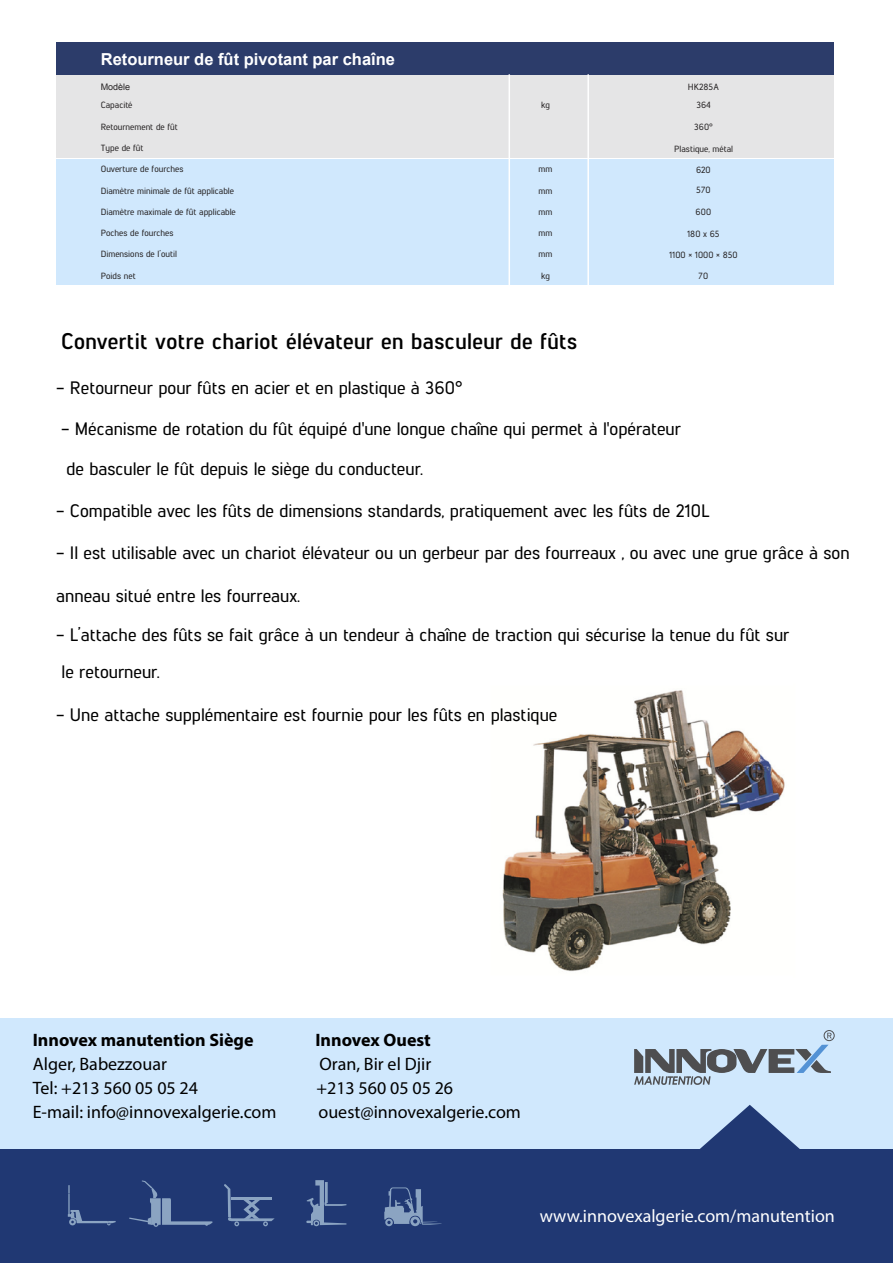
<style>
.page{position:relative;width:893px;height:1263px;background:#fff}
.page>*{position:absolute;margin:0;border:0;box-sizing:border-box;transform-origin:0 0}
.t1{font:700 22.5px "Lintel";letter-spacing:.02em;color:#000}
.t2{font:500 18px/36.6px "Lintel";color:#000}
.t3{font:18px "Myriad Pro";color:#000}
.t4{font:700 18px "Myriad Pro";color:#000}
.t5{font:18px "Myriad Pro";color:#fff}
.t6{font:700 16.5px "Arial";color:#fff}
.t7{font:500 9px "Lintel";color:#272425}
.t8{font:9px "Arial";color:#272425}
</style>
<div class="page">
<img style="left:502px;top:690px;width:283px;height:281px">
<div style="left:56px;top:54px;width:778px;height:103px;background:#e5e5e6"></div>
<div style="left:56px;top:42px;width:778px;height:32px;background:#2c3c6a"></div>
<div style="left:56px;top:159px;width:778px;height:126px;background:#d0e8fd"></div>
<hr style="left:587px;top:74px;width:2px;height:211px;background:#fff">
<hr style="left:508px;top:74px;width:2px;height:211px;background:#fff">
<div style="left:0;top:1018px;width:893px;height:152px;background:#d0e8fd"></div>
<svg style="left:634px;top:1030px;width:201px;height:55px"></svg>
<div style="left:0;top:1149px;width:893px;height:114px;background:#203873"></div>
<svg style="left:700px;top:1105px;width:100px;height:44px"></svg>
<svg style="left:306px;top:1180px;width:40px;height:46px"></svg>
<svg style="left:224px;top:1184px;width:51px;height:42px"></svg>
<div style="left:385px;top:1219px;width:8px;height:7px;background:#839cbc;border-radius:50%"></div>
<svg style="left:384px;top:1187px;width:58px;height:38px"></svg>
<svg style="left:68px;top:1185px;width:48px;height:40px"></svg>
<svg style="left:129px;top:1180px;width:84px;height:47px"></svg>
<p class="t6" style="left:101px;top:49px;width:296px">Retourneur de fût pivotant par chaîne</p>
<p class="t7" style="left:101px;top:99px;width:33px">Capacité</p>
<p class="t7" style="left:101px;top:120px;width:79px">Retournement de fût</p>
<p class="t7" style="left:101px;top:142px;width:44px">Type de fût</p>
<p class="t7" style="left:101px;top:163px;width:84px">Ouverture de fourches</p>
<p class="t7" style="left:101px;top:184px;width:135px">Diamètre minimale de fût applicable</p>
<p class="t7" style="left:101px;top:205px;width:137px">Diamètre maximale de fût applicable</p>
<p class="t7" style="left:101px;top:227px;width:74px">Poches de fourches</p>
<p class="t7" style="left:101px;top:248px;width:78px">Dimensions de l’outil</p>
<p class="t7" style="left:101px;top:269px;width:36px">Poids net</p>
<p class="t8" style="left:101px;top:81px;width:31px">Modèle</p>
<p class="t7" style="left:541px;top:99px;width:10px">kg</p>
<p class="t7" style="left:539px;top:163px;width:15px">mm</p>
<p class="t7" style="left:539px;top:184px;width:15px">mm</p>
<p class="t7" style="left:539px;top:205px;width:15px">mm</p>
<p class="t7" style="left:539px;top:227px;width:15px">mm</p>
<p class="t7" style="left:539px;top:248px;width:15px">mm</p>
<p class="t7" style="left:541px;top:269px;width:10px">kg</p>
<p class="t1" style="left:61px;top:325px;width:518px">Convertit votre chariot élévateur en basculeur de fûts</p>
<p class="t2" style="left:56px;top:368px;width:408px">- Retourneur pour fûts en acier et en plastique à 360°</p>
<p class="t7" style="left:688px;top:81px;width:32px">HK285A</p>
<p class="t7" style="left:696px;top:99px;width:16px">364</p>
<p class="t7" style="left:694px;top:120px;width:20px">360°</p>
<p class="t7" style="left:674px;top:142px;width:60px">Plastique, métal</p>
<p class="t7" style="left:696px;top:163px;width:16px">620</p>
<p class="t7" style="left:696px;top:183px;width:16px">570</p>
<p class="t7" style="left:696px;top:206px;width:17px">600</p>
<p class="t7" style="left:687px;top:227px;width:34px">180 x 65</p>
<p class="t7" style="left:669px;top:248px;width:70px">1100 × 1000 × 850</p>
<p class="t7" style="left:699px;top:270px;width:11px">70</p>
<p class="t2" style="left:61px;top:409px;width:621px">- Mécanisme de rotation du fût équipé d'une longue chaîne qui permet à l'opérateur</p>
<p class="t2" style="left:66px;top:449px;width:358px">de basculer le fût depuis le siège du conducteur.</p>
<p class="t2" style="left:56px;top:491px;width:655px">- Compatible avec les fûts de dimensions standards, pratiquement avec les fûts de 210L</p>
<p class="t2" style="left:56px;top:534px;width:795px">- Il est utilisable avec un chariot élévateur ou un gerbeur par des fourreaux , ou avec une grue grâce à son</p>
<p class="t2" style="left:56px;top:576px;width:245px">anneau situé entre les fourreaux.</p>
<p class="t2" style="left:56px;top:615px;width:735px">- L’attache des fûts se fait grâce à un tendeur à chaîne de traction qui sécurise la tenue du fût sur le retourneur.</p>
<p class="t2" style="left:56px;top:695px;width:503px">- Une attache supplémentaire est fournie pour les fûts en plastique</p>
<p class="t4" style="left:33px;top:1028px;width:222px">Innovex manutention Siège</p>
<p class="t4" style="left:315px;top:1028px;width:117px">Innovex Ouest</p>
<p class="t3" style="left:33px;top:1053px;width:136px">Alger, Babezzouar</p>
<p class="t3" style="left:320px;top:1053px;width:113px">Oran, Bir el Djir</p>
<p class="t3" style="left:33px;top:1077px;width:167px">Tel: +213 560 05 05 24</p>
<p class="t3" style="left:316px;top:1077px;width:138px">+213 560 05 05 26</p>
<p class="t3" style="left:33px;top:1101px;width:245px">E-mail: info@innovexalgerie.com</p>
<p class="t3" style="left:318px;top:1101px;width:204px">ouest@innovexalgerie.com</p>
<p class="t5" style="left:540px;top:1205px;width:297px">www.innovexalgerie.com/manutention</p>
</div>
